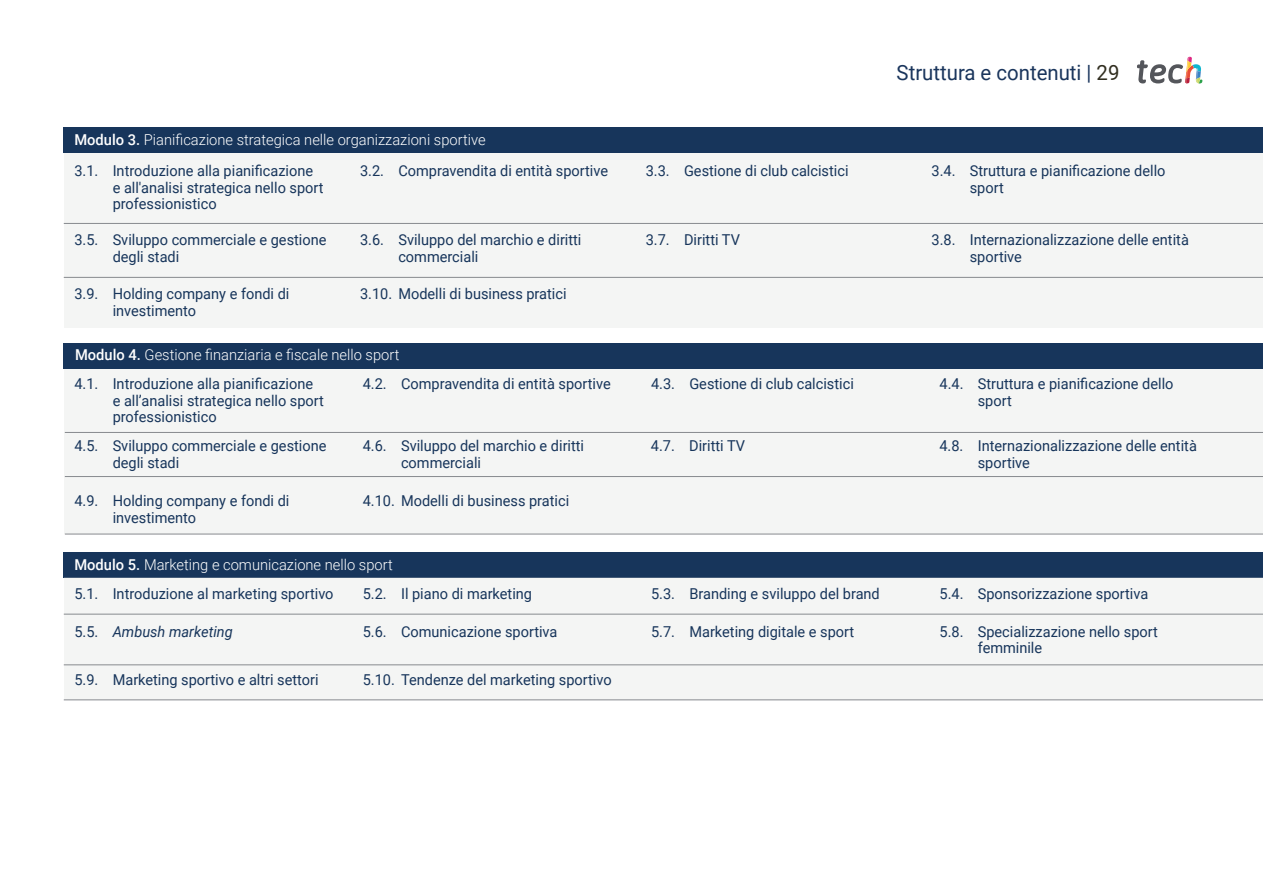
<style>
.page{position:relative;width:1263px;height:893px;background:#fff}
.page>*{position:absolute;margin:0;border:0;box-sizing:border-box;transform-origin:0 0}
.t1{font:21px "Roboto";color:#1a355c}
.t2{font:15px/16.5px "Roboto";color:#17355b}
.t3{font:300 15px/30.6px "Roboto";color:#fff}
.t4{font:italic 15px "Roboto";color:#17355b}
.s1{color:#312e20}
.s2{font-weight:500}
.s3{font-weight:400;color:#17355b}
.s4{font-weight:500;color:#fff}
.s5{font-weight:300;color:#fff}
.s6{font-style:normal}
</style>
<div class="page">
<svg style="left:1137px;top:57px;width:65px;height:27px"></svg>
<div style="left:64px;top:343px;width:1199px;height:191px;background:#f4f5f4"></div>
<div style="left:64px;top:343px;width:1199px;height:26px;background:#17355b"></div>
<hr style="left:65px;top:432px;width:1198px;height:1px;background:#878a8e">
<hr style="left:65px;top:476px;width:1198px;height:1px;background:#878a8e">
<hr style="left:65px;top:534px;width:1198px;height:1px;background:#878a8e">
<div style="left:64px;top:552px;width:1199px;height:26px;background:#17355b"></div>
<div style="left:64px;top:577px;width:1199px;height:123px;background:#f4f5f4"></div>
<hr style="left:64px;top:700px;width:1199px;height:1px;background:#878a8e">
<hr style="left:64px;top:614px;width:1199px;height:1px;background:#878a8e">
<hr style="left:64px;top:665px;width:1199px;height:1px;background:#878a8e">
<div style="left:64px;top:128px;width:1199px;height:25px;background:#17355b"></div>
<div style="left:64px;top:153px;width:1199px;height:174px;background:#f4f5f4"></div>
<hr style="left:64px;top:223px;width:1199px;height:1px;background:#878a8e">
<hr style="left:64px;top:277px;width:1199px;height:1px;background:#878a8e">
<h1 class="t1" style="left:897px;top:57px;width:224px">Struttura e contenuti | <span class="s1">29</span></h1>
<p class="t3" style="left:74px;top:124px;width:413px"><span class="s2">Modulo 3.</span> Pianificazione strategica nelle organizzazioni sportive<br><span class="s3">3.1. Introduzione alla pianificazione</span></p>
<p class="t2" style="left:113px;top:178px;width:212px">e all'analisi strategica nello sport professionistico</p>
<p class="t2" style="left:360px;top:162px;width:249px">3.2. Compravendita di entità sportive</p>
<p class="t2" style="left:646px;top:162px;width:204px">3.3. Gestione di club calcistici</p>
<p class="t2" style="left:970px;top:162px;width:197px;text-indent:-38px">3.4. Struttura e pianificazione dello sport</p>
<p class="t2" style="left:113px;top:231px;width:215px;text-indent:-38px">3.5. Sviluppo commerciale e gestione degli stadi</p>
<p class="t2" style="left:398px;top:231px;width:185px;text-indent:-38px">3.6. Sviluppo del marchio e diritti commerciali</p>
<p class="t2" style="left:646px;top:231px;width:96px">3.7. Diritti TV</p>
<p class="t2" style="left:970px;top:231px;width:221px;text-indent:-38px">3.8. Internazionalizzazione delle entità sportive</p>
<p class="t2" style="left:113px;top:285px;width:178px;text-indent:-38px">3.9. Holding company e fondi di investimento</p>
<p class="t2" style="left:360px;top:285px;width:208px">3.10. Modelli di business pratici</p>
<p class="t3" style="left:75px;top:339px;width:326px"><span class="s2">Modulo 4.</span> Gestione finanziaria e fiscale nello sport</p>
<p class="t2" style="left:113px;top:375px;width:213px;text-indent:-38px">4.1. Introduzione alla pianificazione e all’analisi strategica nello sport professionistico</p>
<p class="t2" style="left:363px;top:375px;width:249px">4.2. Compravendita di entità sportive</p>
<p class="t2" style="left:651px;top:375px;width:204px">4.3. Gestione di club calcistici</p>
<p class="t2" style="left:978px;top:375px;width:197px;text-indent:-38px">4.4. Struttura e pianificazione dello sport</p>
<p class="t2" style="left:113px;top:437px;width:215px;text-indent:-38px">4.5. Sviluppo commerciale e gestione degli stadi</p>
<p class="t2" style="left:401px;top:437px;width:185px;text-indent:-38px">4.6. Sviluppo del marchio e diritti commerciali</p>
<p class="t2" style="left:651px;top:437px;width:96px">4.7. Diritti TV</p>
<p class="t2" style="left:978px;top:437px;width:221px;text-indent:-38px">4.8. Internazionalizzazione delle entità sportive</p>
<p class="t2" style="left:113px;top:492px;width:178px;text-indent:-38px">4.9. Holding company e fondi di investimento</p>
<p class="t2" style="left:363px;top:492px;width:208px">4.10. Modelli di business pratici</p>
<p class="t2" style="left:74px;top:550px;width:320px;line-height:29.1px"><span class="s4">Modulo 5.</span> <span class="s5">Marketing e comunicazione nello sport<br></span>5.1. Introduzione al marketing sportivo</p>
<p class="t2" style="left:363px;top:585px;width:171px">5.2. Il piano di marketing</p>
<p class="t2" style="left:651px;top:585px;width:230px">5.3. Branding e sviluppo del brand</p>
<p class="t2" style="left:939px;top:585px;width:210px">5.4. Sponsorizzazione sportiva</p>
<p class="t4" style="left:74px;top:621px;width:160px"><span class="s6">5.5.</span> Ambush marketing</p>
<p class="t2" style="left:363px;top:623px;width:196px">5.6. Comunicazione sportiva</p>
<p class="t2" style="left:651px;top:623px;width:205px">5.7. Marketing digitale e sport</p>
<p class="t2" style="left:978px;top:623px;width:182px;text-indent:-38px">5.8. Specializzazione nello sport femminile</p>
<p class="t2" style="left:74px;top:671px;width:246px">5.9. Marketing sportivo e altri settori</p>
<p class="t2" style="left:363px;top:671px;width:250px">5.10. Tendenze del marketing sportivo</p>
</div>
